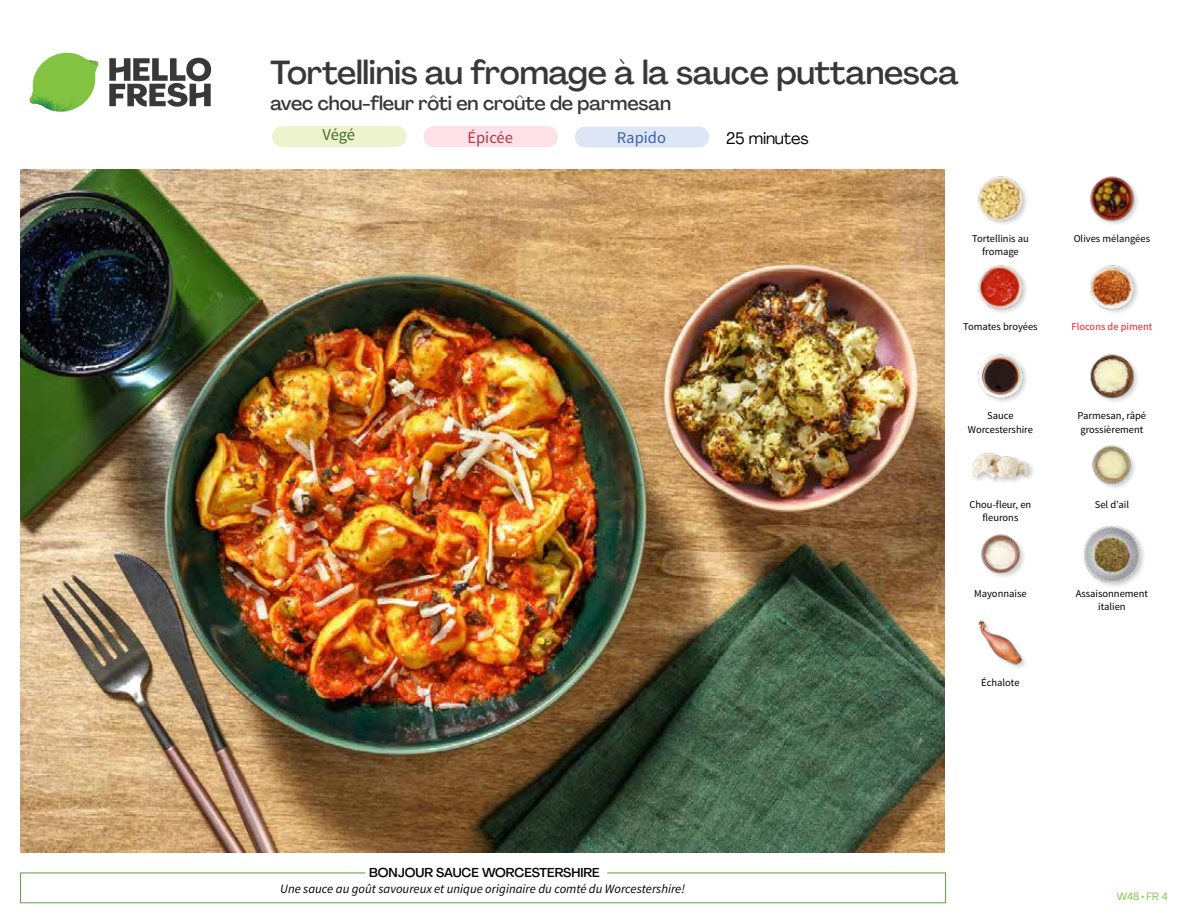
<style>
.page{position:relative;width:1188px;height:918px;background:#fff}
.page>*{position:absolute;margin:0;border:0;box-sizing:border-box;transform-origin:0 0}
.t1{font:500 33px "Agrandir";letter-spacing:-.01em;color:#383839}
.t2{font:500 19.5px "Agrandir";letter-spacing:-.01em;color:#383839}
.t3{font:16.5px "Agrandir";letter-spacing:-.01em;color:#000}
.t4{font:16.5px "Source Sans Pro";color:#3763af}
.t5{font:16.5px "Source Sans Pro";color:#b33841}
.t6{font:16.5px "Source Sans Pro";color:#476b32}
.t7{font:italic 12.75px "Source Sans Pro";color:#000}
.t8{font:500 12.75px "Agrandir";color:#000}
.t9{font:10.5px/13.5px "Source Sans Pro";color:#000;text-align:center}
.t10{font:10.5px "Source Sans Pro";color:#ed1d24}
.t11{font:10.5px "Agrandir";color:#82c341}
</style>
<div class="page">
<div style="left:575px;top:127px;width:134px;height:20px;background:#dee5f4;border-radius:10px"></div>
<div style="left:272px;top:126px;width:135px;height:21px;background:#edf3cd;border-radius:10px"></div>
<div style="left:423px;top:126px;width:135px;height:21px;background:#fce1e9;border-radius:10px"></div>
<svg style="left:109px;top:57px;width:102px;height:50px"></svg>
<svg style="left:34px;top:53px;width:62px;height:40px"></svg>
<img style="left:67px;top:53px;width:32px;height:26px">
<img style="left:33px;top:75px;width:59px;height:11px">
<img style="left:29px;top:79px;width:61px;height:33px">
<img style="left:65px;top:86px;width:27px;height:25px">
<div style="left:20px;top:873px;width:926px;height:30px;border:1px solid #609f43"></div>
<div style="left:365px;top:865px;width:242px;height:15px;background:#fff"></div>
<img style="left:21px;top:170px;width:924px;height:682px">
<img style="left:978px;top:620px;width:47px;height:48px">
<div style="left:1082px;top:524px;width:65px;height:65px;background:#000;opacity:.2"></div>
<img style="left:1083px;top:525px;width:58px;height:58px">
<img style="left:981px;top:534px;width:43px;height:43px">
<img style="left:1092px;top:445px;width:43px;height:43px">
<div style="left:971px;top:451px;width:65px;height:34px;background:#000;opacity:.2"></div>
<img style="left:972px;top:451px;width:57px;height:34px">
<img style="left:1090px;top:354px;width:48px;height:48px">
<img style="left:978px;top:354px;width:49px;height:48px">
<img style="left:1090px;top:265px;width:48px;height:48px">
<img style="left:978px;top:265px;width:49px;height:48px">
<img style="left:1090px;top:176px;width:48px;height:48px">
<img style="left:978px;top:176px;width:49px;height:48px">
<h1 class="t1" style="left:271px;top:52px;width:690px">Tortellinis au fromage à la sauce puttanesca</h1>
<h2 class="t2" style="left:271px;top:91px;width:402px">avec chou-fleur rôti en croûte de parmesan</h2>
<h3 class="t6" style="left:323px;top:124px;width:34px">Végé</h3>
<h3 class="t5" style="left:467px;top:127px;width:47px">Épicée</h3>
<h3 class="t4" style="left:617px;top:128px;width:51px">Rapido</h3>
<h3 class="t3" style="left:726px;top:128px;width:84px">25 minutes</h3>
<p class="t9" style="left:972px;top:232px;width:58px">Tortellinis au fromage</p>
<p class="t9" style="left:1074px;top:232px;width:78px">Olives mélangées</p>
<p class="t9" style="left:963px;top:320px;width:76px">Tomates broyées</p>
<p class="t10" style="left:1072px;top:320px;width:82px">Flocons de piment</p>
<p class="t9" style="left:968px;top:409px;width:67px">Sauce<br>Worcestershire</p>
<p class="t9" style="left:1078px;top:409px;width:70px;text-align:left">Parmesan, râpé grossièrement</p>
<p class="t9" style="left:970px;top:498px;width:63px">Chou-fleur, en</p>
<p class="t9" style="left:1095px;top:498px;width:36px">Sel d’ail</p>
<p class="t9" style="left:982px;top:511px;width:38px">fleurons</p>
<p class="t8" style="left:369px;top:864px;width:232px">BONJOUR SAUCE WORCESTERSHIRE</p>
<p class="t7" style="left:280px;top:881px;width:406px">Une sauce au goût savoureux et unique originaire du comté du Worcestershire!</p>
<p class="t9" style="left:974px;top:587px;width:54px">Mayonnaise</p>
<p class="t9" style="left:981px;top:675px;width:40px">Échalote</p>
<p class="t9" style="left:1076px;top:587px;width:74px">Assaisonnement italien</p>
<p class="t11" style="left:1117px;top:890px;width:53px">W48 • FR 4</p>
</div>
